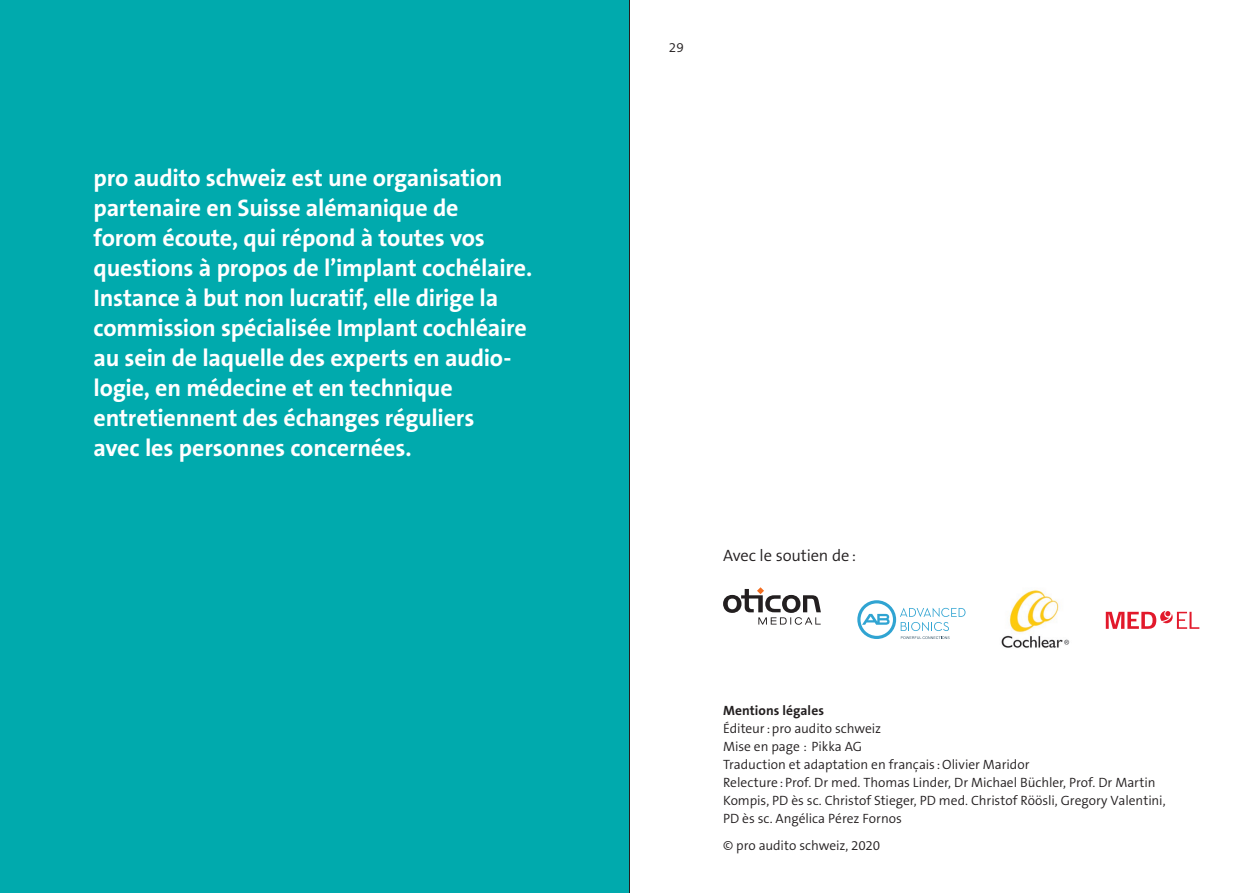
<style>
.page{position:relative;width:1259px;height:893px;background:#fff}
.page>*{position:absolute;margin:0;border:0;box-sizing:border-box;transform-origin:0 0}
.PRT_Headline{font:700 24px/30px "The Sans B W7";letter-spacing:-.01em;color:#fff}
.PRT_Fliesstext{font:300 16.5px "The Sans B W4";letter-spacing:-.01em;color:#231f20}
.PRT_Fliesstext-2{font:300 13.5px/18px "The Sans B W4";letter-spacing:-.005em;color:#231f20}
.PRT_Fliesstext-3{font:700 13.5px "The Sans B W7";letter-spacing:.005em;color:#231f20}
</style>
<div class="page">
<div style="left:0;top:0;width:629px;height:893px;background:#00aaad"></div>
<svg style="left:857px;top:600px;width:108px;height:39px"></svg>
<svg style="left:1105px;top:611px;width:94px;height:18px"></svg>
<svg style="left:723px;top:587px;width:98px;height:38px"></svg>
<img style="left:1001px;top:590px;width:69px;height:58px">
<hr style="left:629px;top:0;width:1px;height:893px;background:#231f20">
<p class="PRT_Headline" style="left:94px;top:163px;width:410px">pro audito schweiz est une organisation partenaire en Suisse alémanique de forom écoute, qui répond à toutes vos</p>
<p class="PRT_Headline" style="left:94px;top:253px;width:440px">questions à propos de l’implant cochélaire.<br>Instance à but non lucratif, elle dirige la commission spécialisée Implant cochléaire au sein de laquelle des experts en audio‑ logie, en médecine et en technique entretiennent des échanges réguliers<br>avec les personnes concernées.</p>
<p class="PRT_Fliesstext-2" style="left:669px;top:38px;width:16px">29</p>
<p class="PRT_Fliesstext" style="left:723px;top:545px;width:135px">Avec le soutien de:</p>
<p class="PRT_Fliesstext-3" style="left:723px;top:702px;width:102px">Mentions légales</p>
<p class="PRT_Fliesstext-2" style="left:723px;top:720px;width:160px">Éditeur:pro audito schweiz</p>
<p class="PRT_Fliesstext-2" style="left:723px;top:738px;width:141px">Mise en page : Pikka AG</p>
<p class="PRT_Fliesstext-2" style="left:723px;top:756px;width:308px">Traduction et adaptation en français :Olivier Maridor</p>
<p class="PRT_Fliesstext-2" style="left:723px;top:774px;width:444px">Relecture:Prof. Dr med. Thomas Linder, Dr Michael Büchler, Prof. Dr Martin<br>Kompis, PD ès sc. Christof Stieger, PD med. Christof Röösli, Gregory Valentini,<br>PD ès sc. Angélica Pérez Fornos</p>
<p class="PRT_Fliesstext-2" style="left:723px;top:837px;width:159px">© pro audito schweiz, 2020</p>
</div>
